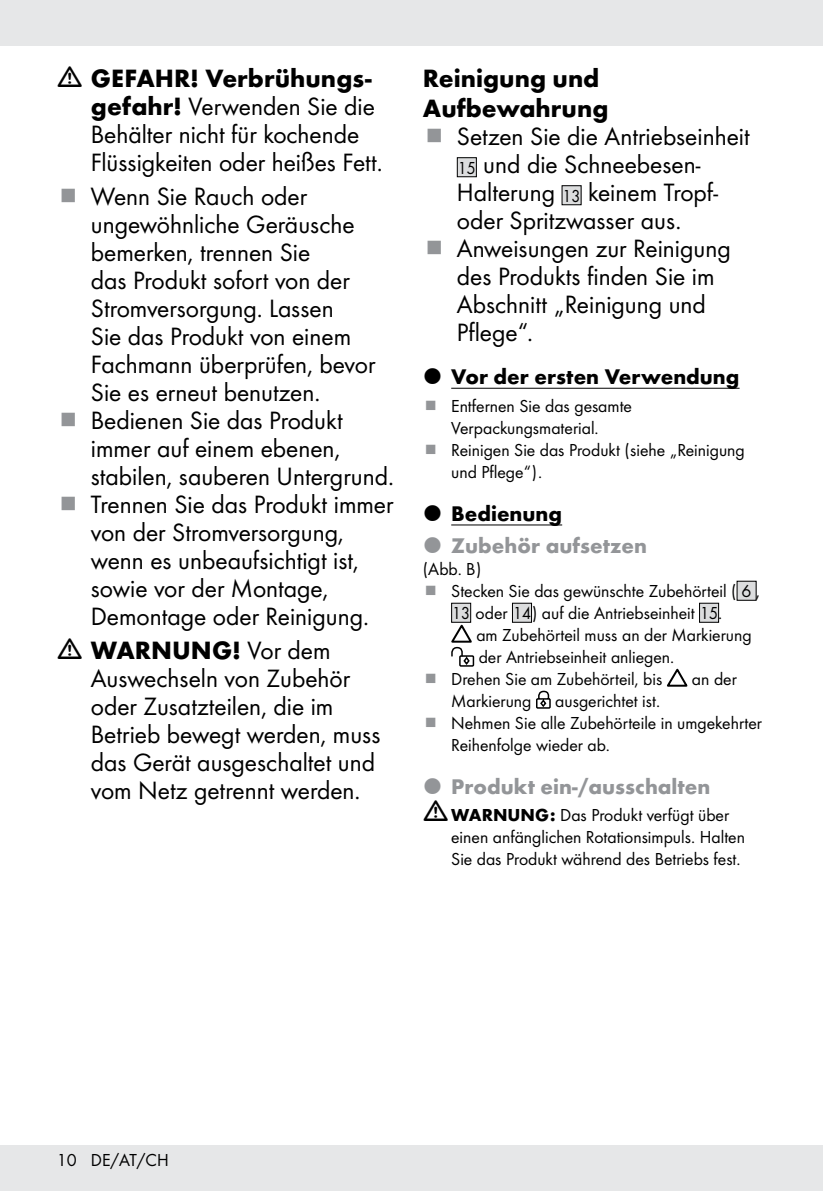
<style>
.page{position:relative;width:823px;height:1191px;background:#fff}
.page>*{position:absolute;margin:0;border:0;box-sizing:border-box;transform-origin:0 0}
.t1{font:26px/28px "Futura Boo";color:#000}
.t2{font:700 26px/30px "Futura";color:#000}
.t3{font:700 22px "Futura";color:#939598}
.t4{font:700 22px "Futura";color:#000}
.t5{font:18px/22px "Futura Boo";color:#000}
.s1{font-family:"Futura";font-weight:700}
.s2{font-family:"Futura Boo";font-weight:400}
.s3{font-size:18px}
</style>
<div class="page">
<div style="left:0;top:1145px;width:822px;height:46px;background:#e6e7e8"></div>
<div style="left:0;top:0;width:822px;height:45px;background:#e6e7e8"></div>
<hr style="left:451px;top:388px;width:288px;height:1px;background:#000">
<hr style="left:451px;top:524px;width:111px;height:1px;background:#000">
<div style="left:457px;top:158px;width:19px;height:19px;background:#dcddde"></div>
<div style="left:456px;top:157px;width:20px;height:20px;border:1px solid #000"></div>
<div style="left:561px;top:186px;width:19px;height:19px;background:#dcddde"></div>
<div style="left:561px;top:185px;width:20px;height:20px;border:1px solid #000"></div>
<div style="left:736px;top:581px;width:19px;height:19px;background:#dcddde"></div>
<div style="left:451px;top:603px;width:19px;height:19px;background:#dcddde"></div>
<div style="left:451px;top:603px;width:20px;height:19px;border:1px solid #000"></div>
<div style="left:512px;top:603px;width:19px;height:19px;background:#dcddde"></div>
<div style="left:699px;top:603px;width:19px;height:19px;background:#dcddde"></div>
<svg style="left:451px;top:621px;width:23px;height:46px"></svg>
<svg style="left:667px;top:668px;width:21px;height:19px"></svg>
<svg style="left:536px;top:690px;width:15px;height:19px"></svg>
<p class="t2" style="left:91px;top:61px;width:282px">GEFAHR! Verbrühungs-</p>
<p class="t1" style="left:91px;top:91px;width:290px"><span class="s1">gefahr!</span> Verwenden Sie die<br>Behälter nicht für kochende<br>Flüssigkeiten oder heißes Fett.</p>
<p class="t1" style="left:91px;top:181px;width:304px">Wenn Sie Rauch oder ungewöhnliche Geräusche bemerken, trennen Sie<br>das Produkt sofort von der<br>Stromversorgung. Lassen<br>Sie das Produkt von einem<br>Fachmann überprüfen, bevor<br>Sie es erneut benutzen.<br>Bedienen Sie das Produkt immer auf einem ebenen, stabilen, sauberen Untergrund.<br>Trennen Sie das Produkt immer von der Stromversorgung, wenn es unbeaufsichtigt ist, sowie vor der Montage,<br>Demontage oder Reinigung.</p>
<p class="t2" style="left:91px;top:633px;width:241px">WARNUNG! <span class="s2">Vor dem</span></p>
<p class="t1" style="left:91px;top:662px;width:291px">Auswechseln von Zubehör oder Zusatzteilen, die im<br>Betrieb bewegt werden, muss das Gerät ausgeschaltet und vom Netz getrennt werden.</p>
<p class="t2" style="left:422px;top:61px;width:187px">Reinigung und<br>Aufbewahrung</p>
<p class="t1" style="left:456px;top:121px;width:294px">Setzen Sie die Antriebseinheit<br><span class="s3">15</span> und die Schneebesen-<br>Halterung <span class="s3">13</span> keinem Tropf&shy;oder Spritzwasser aus.<br>Anweisungen zur Reinigung des Produkts finden Sie im<br>Abschnitt „Reinigung und<br>Pflege“.</p>
<p class="t4" style="left:451px;top:361px;width:290px">Vor der ersten Verwendung</p>
<p class="t5" style="left:451px;top:394px;width:295px">Entfernen Sie das gesamte<br>Verpackungsmaterial.<br>Reinigen Sie das Produkt (siehe „Reinigung und Pflege“).</p>
<p class="t4" style="left:451px;top:497px;width:112px">Bedienung</p>
<p class="t3" style="left:451px;top:529px;width:197px">Zubehör aufsetzen</p>
<p class="t5" style="left:451px;top:557px;width:310px;text-indent:-28px">(Abb. B)<br>Stecken Sie das gewünschte Zubehörteil ( 6 ,<br>13 oder 14) auf die Antriebseinheit 15.</p>
<p class="t5" style="left:476px;top:623px;width:277px">am Zubehörteil muss an der Markierung</p>
<p class="t5" style="left:478px;top:645px;width:195px">der Antriebseinheit anliegen.</p>
<p class="t5" style="left:451px;top:667px;width:212px">Drehen Sie am Zubehörteil, bis</p>
<p class="t5" style="left:691px;top:667px;width:46px">an der</p>
<p class="t5" style="left:451px;top:689px;width:82px">Markierung</p>
<p class="t5" style="left:451px;top:689px;width:312px;text-indent:104px">ausgerichtet ist.<br>Nehmen Sie alle Zubehörteile in umgekehrter<br>Reihenfolge wieder ab.</p>
<p class="t3" style="left:451px;top:770px;width:260px">Produkt ein-/ausschalten</p>
<p class="t5" style="left:451px;top:803px;width:295px"><span class="s1">WARNUNG:</span> Das Produkt verfügt über einen anfänglichen Rotationsimpuls. Halten<br>Sie das Produkt während des Betriebs fest.</p>
<p class="t5" style="left:57px;top:1148px;width:113px">10 DE/AT/CH</p>
</div>
